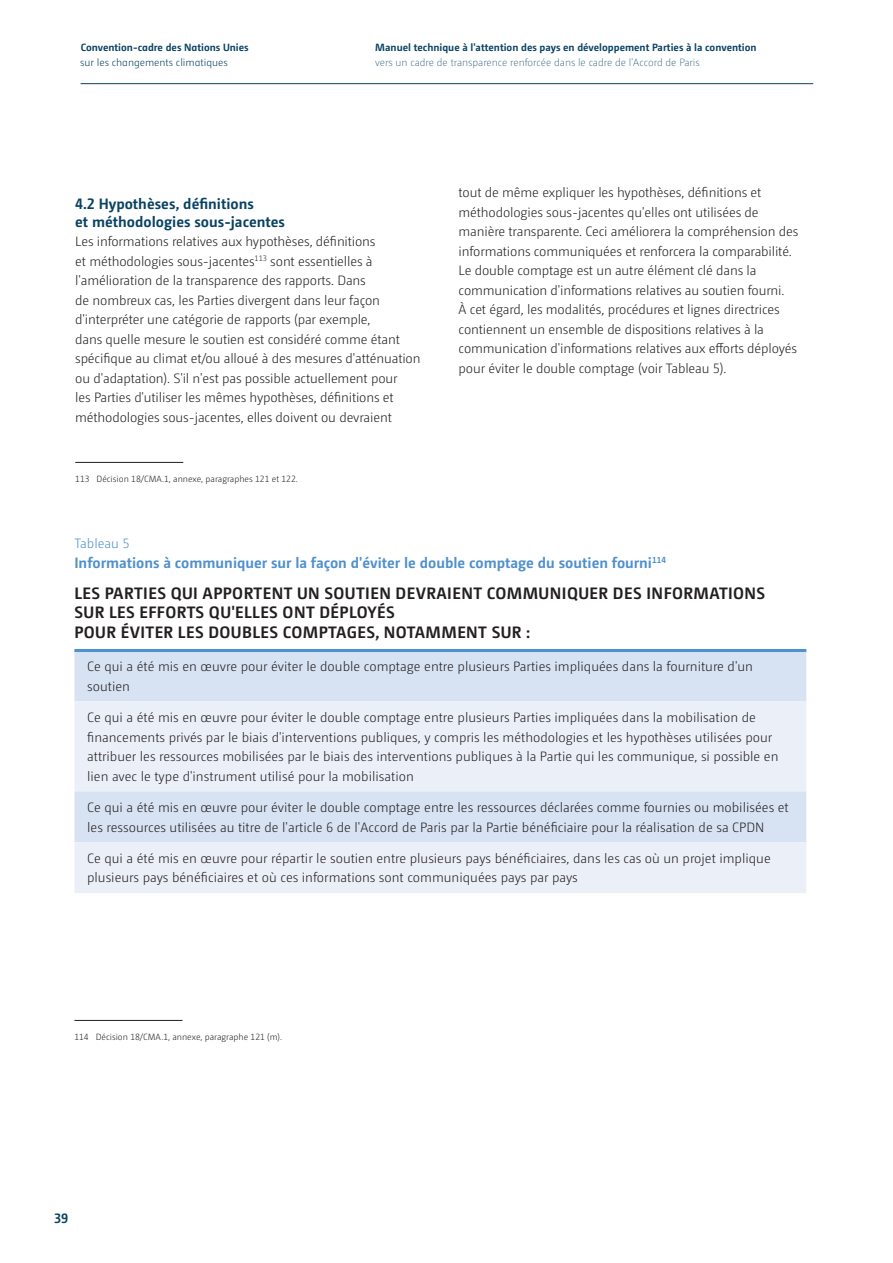
<style>
.page{position:relative;width:893px;height:1263px;background:#fff}
.page>*{position:absolute;margin:0;border:0;box-sizing:border-box;transform-origin:0 0}
.Table_head{font:700 16.5px/19.5px "Camingo Dos Pro";letter-spacing:.025em;color:#231f20}
.Figure_title{font:700 15px "Camingo Dos Pro";color:#5090cc}
.Head_3{font:700 15px/18px "Camingo Dos Pro";color:#094263}
.Body{font:300 13.5px/19.5px "Camingo Dos Pro";letter-spacing:-.01em;color:#231f20}
.Table_text{font:300 13.5px/19.5px "Camingo Dos Pro";color:#231f20}
.Figure_number{font:300 13.5px "Camingo Dos Pro";letter-spacing:-.005em;color:#5090cc}
.t1{font:700 13.5px "Camingo Dos Pro";color:#094263}
.t2{font:700 10.5px "Camingo Dos Pro";color:#094263}
.t3{font:200 10.5px "Camingo Dos Pro";color:#094263}
.t4{font:300 10.5px "Camingo Dos Pro";color:#094263}
.Endnote{font:300 9px "Camingo Dos Pro";color:#231f20}
</style>
<div class="page">
<hr style="left:81px;top:83px;width:732px;height:1px;background:#094263">
<hr style="left:75px;top:462px;width:108px;height:1px;background:#231f20">
<div style="left:74px;top:652px;width:732px;height:49px;background:#d7e3f3"></div>
<svg style="left:74px;top:701px;width:732px;height:192px;background:#e5ecf6"></svg>
<hr style="left:74px;top:649px;width:732px;height:3px;background:#5090cc">
<hr style="left:74px;top:1020px;width:108px;height:1px;background:#231f20">
<p class="t2" style="left:81px;top:41px;width:170px">Convention-cadre des Nations Unies</p>
<p class="t4" style="left:80px;top:56px;width:149px">sur les changements climatiques</p>
<p class="t2" style="left:375px;top:41px;width:383px">Manuel technique à l'attention des pays en développement Parties à la convention</p>
<p class="t3" style="left:375px;top:57px;width:326px">vers un cadre de transparence renforcée dans le cadre de l'Accord de Paris</p>
<p class="Head_3" style="left:75px;top:194px;width:211px">4.2 Hypothèses, définitions<br>et méthodologies sous-jacentes</p>
<p class="Body" style="left:75px;top:232px;width:347px">Les informations relatives aux hypothèses, définitions<br>et méthodologies sous-jacentes<sup>113</sup> sont essentielles à l'amélioration de la transparence des rapports. Dans<br>de nombreux cas, les Parties divergent dans leur façon d'interpréter une catégorie de rapports (par exemple,<br>dans quelle mesure le soutien est considéré comme étant spécifique au climat et/ou alloué à des mesures d'atténuation ou d'adaptation). S'il n'est pas possible actuellement pour<br>les Parties d'utiliser les mêmes hypothèses, définitions et méthodologies sous-jacentes, elles doivent ou devraient</p>
<p class="Endnote" style="left:75px;top:473px;width:224px">113 Décision 18/CMA.1, annexe, paragraphes 121 et 122.</p>
<p class="Body" style="left:459px;top:183px;width:341px">tout de même expliquer les hypothèses, définitions et méthodologies sous-jacentes qu'elles ont utilisées de manière transparente. Ceci améliorera la compréhension des informations communiquées et renforcera la comparabilité.<br>Le double comptage est un autre élément clé dans la communication d'informations relatives au soutien fourni.<br>À cet égard, les modalités, procédures et lignes directrices contiennent un ensemble de dispositions relatives à la communication d'informations relatives aux efforts déployés pour éviter le double comptage (voir Tableau 5).</p>
<p class="Figure_number" style="left:74px;top:536px;width:57px">Tableau 5</p>
<p class="Figure_title" style="left:74px;top:553px;width:593px">Informations à communiquer sur la façon d'éviter le double comptage du soutien fourni<sup>114</sup></p>
<p class="Table_head" style="left:74px;top:583px;width:692px">LES PARTIES QUI APPORTENT UN SOUTIEN DEVRAIENT COMMUNIQUER DES INFORMATIONS<br>SUR LES EFFORTS QU'ELLES ONT DÉPLOYÉS<br>POUR ÉVITER LES DOUBLES COMPTAGES, NOTAMMENT SUR :</p>
<p class="Table_text" style="left:87px;top:657px;width:667px">Ce qui a été mis en œuvre pour éviter le double comptage entre plusieurs Parties impliquées dans la fourniture d'un soutien</p>
<p class="Table_text" style="left:87px;top:708px;width:693px">Ce qui a été mis en œuvre pour éviter le double comptage entre plusieurs Parties impliquées dans la mobilisation de financements privés par le biais d'interventions publiques, y compris les méthodologies et les hypothèses utilisées pour attribuer les ressources mobilisées par le biais des interventions publiques à la Partie qui les communique, si possible en lien avec le type d'instrument utilisé pour la mobilisation</p>
<p class="Table_text" style="left:87px;top:798px;width:703px">Ce qui a été mis en œuvre pour éviter le double comptage entre les ressources déclarées comme fournies ou mobilisées et les ressources utilisées au titre de l'article 6 de l'Accord de Paris par la Partie bénéficiaire pour la réalisation de sa CPDN</p>
<p class="Table_text" style="left:87px;top:848px;width:685px">Ce qui a été mis en œuvre pour répartir le soutien entre plusieurs pays bénéficiaires, dans les cas où un projet implique plusieurs pays bénéficiaires et où ces informations sont communiquées pays par pays</p>
<p class="Endnote" style="left:74px;top:1031px;width:209px">114 Décision 18/CMA.1, annexe, paragraphe 121 (m).</p>
<p class="t1" style="left:54px;top:1210px;width:16px">39</p>
</div>
